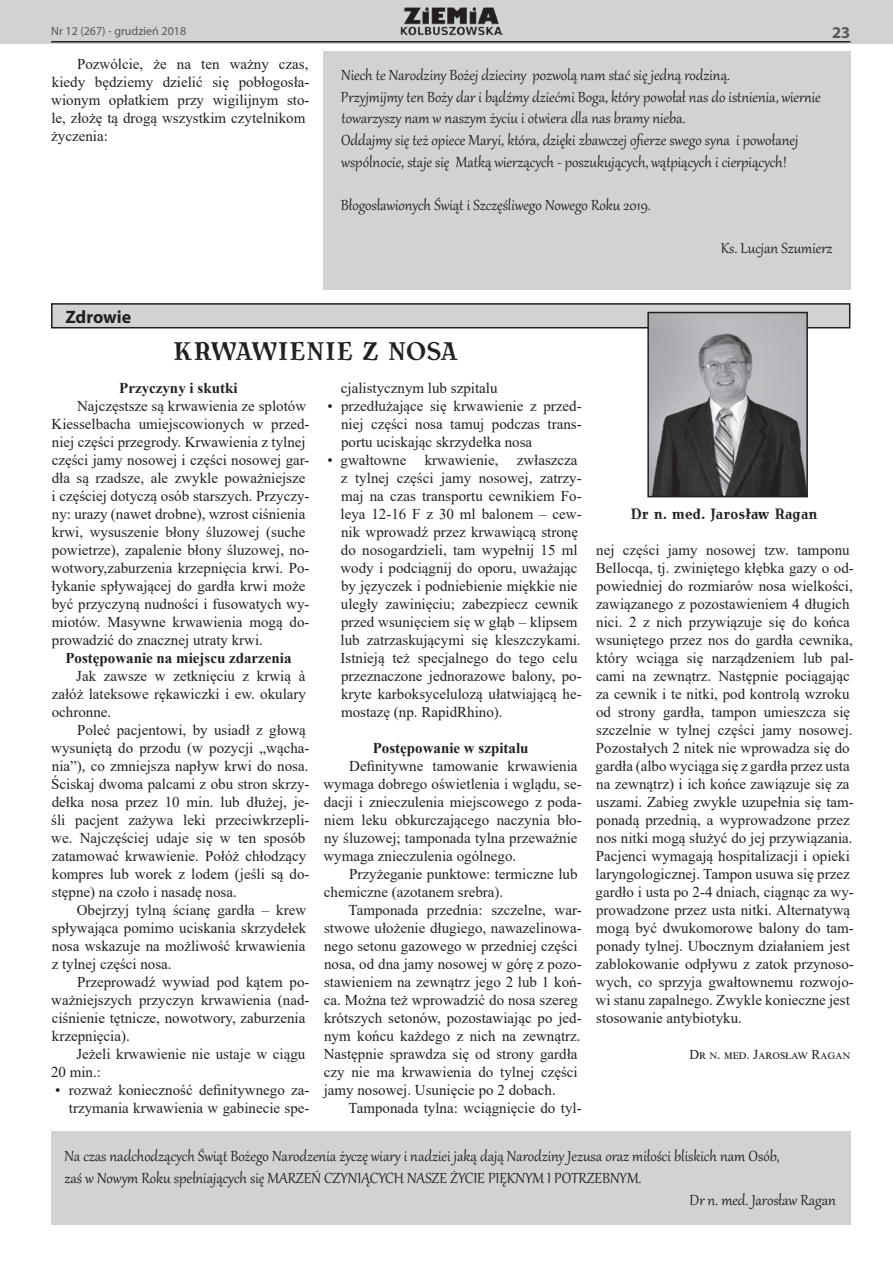
<style>
.page{position:relative;width:893px;height:1263px;background:#fff}
.page>*{position:absolute;margin:0;border:0;box-sizing:border-box;transform-origin:0 0}
.t1{font:700 25.5px "Antykwa Torunska Cond";letter-spacing:.015em;color:#231f20}
.t2{font:18px/21.6px "Gabriola";color:#231f20}
.t3{font:700 18px "Myriad Pro";letter-spacing:-.005em;color:#231f20}
.t4{font:700 16.5px "Myriad Pro";color:#57585a}
.t5{font:15px/18px "Times New Roman";color:#231f20}
.t6{font:700 15px "Times New Roman";color:#231f20}
.t7{font:700 15px "Antykwa Torunska Cond";color:#231f20}
.t8{font:13.5px "Times New Roman";color:#231f20}
.t9{font:12px "Myriad Pro";color:#57585a}
</style>
<div class="page">
<div style="left:0;top:0;width:893px;height:43px;background:#d1d2d4"></div>
<hr style="left:51px;top:41px;width:799px;height:2px;background:#231f20">
<img style="left:400px;top:7px;width:102px;height:29px">
<div style="left:52px;top:304px;width:798px;height:24px;background:#d1d2d4"></div>
<div style="left:51px;top:303px;width:799px;height:25px;border:2px solid #231f20"></div>
<img style="left:650px;top:315px;width:155px;height:179px">
<div style="left:647px;top:312px;width:161px;height:185px;border:2px solid #231f20"></div>
<div style="left:51px;top:1131px;width:799px;height:94px;background:#d1d2d4"></div>
<div style="left:323px;top:51px;width:527px;height:238px;background:#d1d2d4"></div>
<p class="t9" style="left:51px;top:23px;width:137px">Nr 12 (267) - grudzień 2018</p>
<p class="t4" style="left:832px;top:22px;width:20px">23</p>
<p class="t5" style="left:51px;top:55px;width:260px;text-indent:26px">Pozwólcie, że na ten ważny czas, kiedy będziemy dzielić się pobłogosła&shy;wionym opłatkiem przy wigilijnym sto&shy;le, złożę tą drogą wszystkim czytelnikom życzenia:</p>
<p class="t2" style="left:341px;top:63px;width:481px">Niech te Narodziny Bożej dzieciny pozwolą nam stać się jedną rodziną.<br>Przyjmijmy ten Boży dar i bądźmy dziećmi Boga, który powołał nas do istnienia, wiernie towarzyszy nam w naszym życiu i otwiera dla nas bramy nieba.<br>Oddajmy się też opiece Maryi, która, dzięki zbawczej ofierze swego syna i powołanej wspólnocie, staje się Matką wierzących - poszukujących, wątpiących i cierpiących!</p>
<p class="t2" style="left:341px;top:193px;width:311px">Błogosławionych Świąt i Szczęśliwego Nowego Roku 2019.</p>
<p class="t2" style="left:721px;top:236px;width:113px">Ks. Lucjan Szumierz</p>
<p class="t3" style="left:65px;top:305px;width:67px">Zdrowie</p>
<h1 class="t1" style="left:173px;top:333px;width:286px">KRWAWIENIE Z NOSA</h1>
<p class="t6" style="left:119px;top:377px;width:120px">Przyczyny i skutki</p>
<p class="t5" style="left:51px;top:397px;width:260px;text-indent:26px">Najczęstsze są krwawienia ze splotów Kiesselbacha umiejscowionych w przed&shy;niej części przegrody. Krwawienia z tylnej części jamy nosowej i części nosowej gar&shy;dła są rzadsze, ale zwykle poważniejsze i częściej dotyczą osób starszych. Przyczy&shy;ny: urazy (nawet drobne), wzrost ciśnienia krwi, wysuszenie błony śluzowej (suche powietrze), zapalenie błony śluzowej, no&shy;wotwory,zaburzenia krzepnięcia krwi. Po&shy;łykanie spływającej do gardła krwi może być przyczyną nudności i fusowatych wy&shy;miotów. Masywne krwawienia mogą do&shy;prowadzić do znacznej utraty krwi.</p>
<p class="t6" style="left:65px;top:647px;width:228px">Postępowanie na miejscu zdarzenia</p>
<p class="t5" style="left:52px;top:667px;width:256px;text-align:justify;text-indent:25px">Jak zawsze w zetknięciu z krwią à załóż lateksowe rękawiczki i ew. okulary ochronne.</p>
<p class="t5" style="left:51px;top:721px;width:260px;text-indent:26px">Poleć pacjentowi, by usiadł z głową wysuniętą do przodu (w pozycji „wącha&shy;nia”), co zmniejsza napływ krwi do nosa.<br>Ściskaj dwoma palcami z obu stron skrzy&shy;dełka nosa przez 10 min. lub dłużej, je&shy;śli pacjent zażywa leki przeciwkrzepli&shy;we. Najczęściej udaje się w ten sposób zatamować krwawienie. Połóż chłodzący kompres lub worek z lodem (jeśli są do&shy;stępne) na czoło i nasadę nosa.</p>
<p class="t5" style="left:52px;top:901px;width:256px;text-align:justify;text-indent:25px">Obejrzyj tylną ścianę gardła – krew spływająca pomimo uciskania skrzydełek nosa wskazuje na możliwość krwawienia z tylnej części nosa.</p>
<p class="t5" style="left:51px;top:973px;width:260px;text-indent:26px">Przeprowadź wywiad pod kątem po&shy;ważniejszych przyczyn krwawienia (nad&shy;ciśnienie tętnicze, nowotwory, zaburzenia krzepnięcia).</p>
<p class="t5" style="left:51px;top:1045px;width:256px;text-indent:25px">Jeżeli krwawienie nie ustaje w ciągu<br>20 min.:</p>
<p class="t5" style="left:55px;top:1081px;width:256px;text-align:right">• rozważ konieczność definitywnego za&shy;trzymania krwawienia w gabinecie spe-</p>
<p class="t5" style="left:341px;top:379px;width:158px">cjalistycznym lub szpitalu</p>
<p class="t5" style="left:341px;top:397px;width:242px;text-align:justify;text-indent:-14px">• przedłużające się krwawienie z przed&shy;niej części nosa tamuj podczas trans&shy;portu uciskając skrzydełka nosa</p>
<p class="t5" style="left:340px;top:451px;width:243px;text-indent:-13px">• gwałtowne krwawienie, zwłaszcza z tylnej części jamy nosowej, zatrzy&shy;maj na czas transportu cewnikiem Fo&shy;leya 12-16 F z 30 ml balonem – cew&shy;nik wprowadź przez krwawiącą stronę do nosogardzieli, tam wypełnij 15 ml wody i podciągnij do oporu, uważając by języczek i podniebienie miękkie nie uległy zawinięciu; zabezpiecz cewnik przed wsunięciem się w głąb – klipsem lub zatrzaskującymi się kleszczykami.<br>Istnieją też specjalnego do tego celu przeznaczone jednorazowe balony, po&shy;kryte karboksycelulozą ułatwiającą he&shy;mostazę (np. RapidRhino).</p>
<p class="t6" style="left:373px;top:737px;width:157px">Postępowanie w szpitalu</p>
<p class="t5" style="left:323px;top:757px;width:260px;text-indent:26px">Definitywne tamowanie krwawienia wymaga dobrego oświetlenia i wglądu, se&shy;dacji i znieczulenia miejscowego z poda&shy;niem leku obkurczającego naczynia bło&shy;ny śluzowej; tamponada tylna przeważnie wymaga znieczulenia ogólnego.</p>
<p class="t5" style="left:324px;top:865px;width:255px;text-indent:25px">Przyżeganie punktowe: termiczne lub chemiczne (azotanem srebra).</p>
<p class="t5" style="left:324px;top:901px;width:260px;text-indent:25px">Tamponada przednia: szczelne, war&shy;stwowe ułożenie długiego, nawazelinowa&shy;nego setonu gazowego w przedniej części nosa, od dna jamy nosowej w górę z pozo&shy;stawieniem na zewnątrz jego 2 lub 1 koń&shy;ca. Można też wprowadzić do nosa szereg krótszych setonów, pozostawiając po jed&shy;nym końcu każdego z nich na zewnątrz.<br>Następnie sprawdza się od strony gardła czy nie ma krwawienia do tylnej części jamy nosowej. Usunięcie po 2 dobach.</p>
<p class="t5" style="left:349px;top:1099px;width:235px">Tamponada tylna: wciągnięcie do tyl-</p>
<p class="t7" style="left:631px;top:503px;width:189px">Dr n. med. Jarosław Ragan</p>
<p class="t5" style="left:595px;top:541px;width:260px">nej części jamy nosowej tzw. tamponu Bellocqa, tj. zwiniętego kłębka gazy o od&shy;powiedniej do rozmiarów nosa wielkości, zawiązanego z pozostawieniem 4 długich nici. 2 z nich przywiązuje się do końca wsuniętego przez nos do gardła cewnika, który wciąga się narządzeniem lub pal&shy;cami na zewnątrz. Następnie pociągając za cewnik i te nitki, pod kontrolą wzroku od strony gardła, tampon umieszcza się szczelnie w tylnej części jamy nosowej.<br>Pozostałych 2 nitek nie wprowadza się do gardła (albo wyciąga się z gardła przez usta na zewnątrz) i ich końce zawiązuje się za uszami. Zabieg zwykle uzupełnia się tam&shy;ponadą przednią, a wyprowadzone przez nos nitki mogą służyć do jej przywiązania.<br>Pacjenci wymagają hospitalizacji i opieki laryngologicznej. Tampon usuwa się przez gardło i usta po 2-4 dniach, ciągnąc za wy&shy;prowadzone przez usta nitki. Alternatywą mogą być dwukomorowe balony do tam&shy;ponady tylnej. Ubocznym działaniem jest zablokowanie odpływu z zatok przynoso&shy;wych, co sprzyja gwałtownemu rozwojo&shy;wi stanu zapalnego. Zwykle konieczne jest stosowanie antybiotyku.</p>
<p class="t8" style="left:689px;top:1045px;width:161px">Dr n. med. Jarosław Ragan</p>
<p class="t2" style="left:64px;top:1144px;width:717px">Na czas nadchodzących Świąt Bożego Narodzenia życzę wiary i nadziei jaką dają Narodziny Jezusa oraz miłości bliskich nam Osób,</p>
<p class="t2" style="left:65px;top:1166px;width:578px">zaś w Nowym Roku spełniających się MARZEŃ CZYNIĄCYCH NASZE ŻYCIE PIĘKNYM I POTRZEBNYM.</p>
<p class="t2" style="left:690px;top:1188px;width:148px">Dr n. med. Jarosław Ragan</p>
</div>
